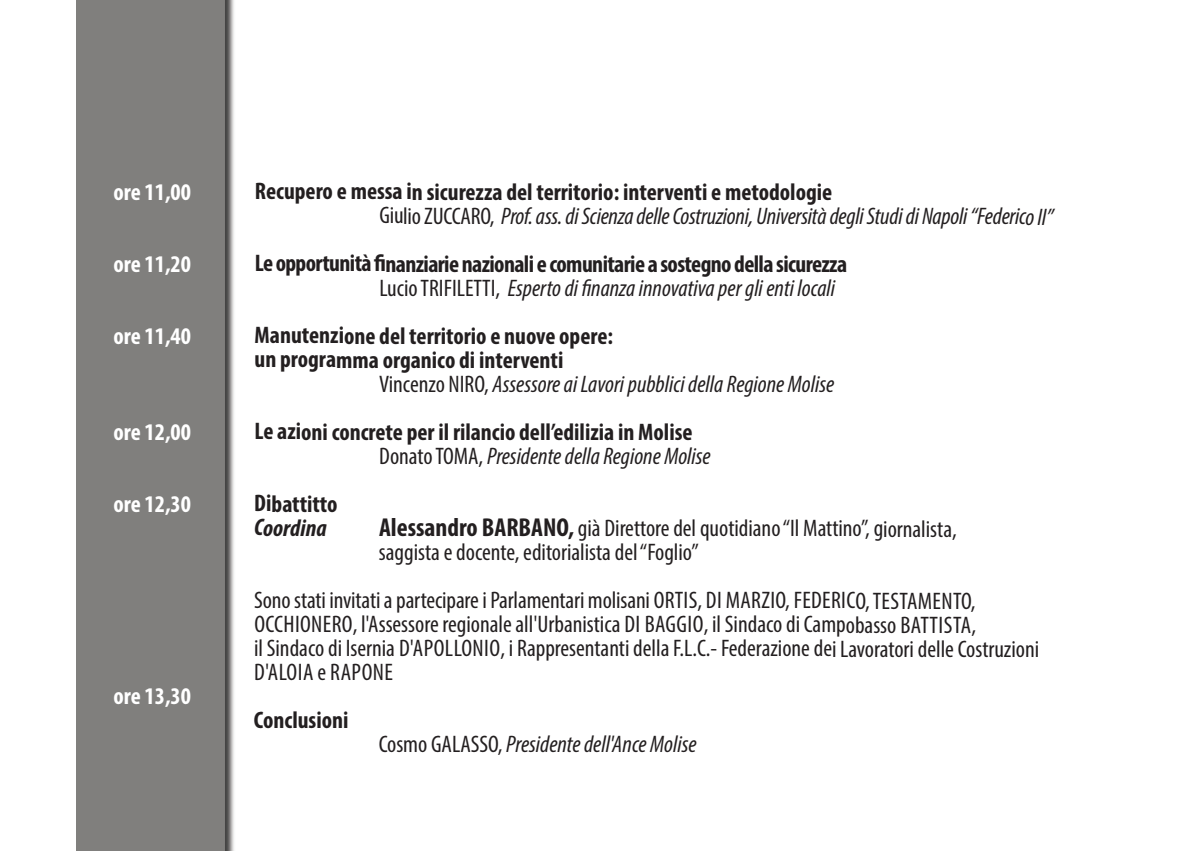
<style>
.page{position:relative;width:1191px;height:851px;background:#fff}
.page>*{position:absolute;margin:0;border:0;box-sizing:border-box;transform-origin:0 0}
.t1{font:condensed 24px/23.8px "Myriad Pro";color:#231f20}
.t2{font:italic condensed 24px/24.4px "Myriad Pro";letter-spacing:-.005em;color:#231f20}
.t3{font:700 condensed 24px/24.2px "Myriad Pro";color:#231f20}
.t4{font:700 condensed 24px/24.2px "Myriad Pro";letter-spacing:-.025em;color:#231f20}
.t5{font:700 condensed 24px "Myriad Pro";color:#fff}
.t6{font:italic 700 condensed 24px "Myriad Pro";color:#231f20}
.s1{font-weight:700;font-style:normal}
.s2{font-style:normal}
.s3{font-weight:400}
.s4{font-weight:400;font-style:italic}
.s5{font-weight:700;font-size:26px}
</style>
<div class="page">
<div style="left:76px;top:0;width:158px;height:850px;background:#807f7d"></div>
<p class="t5" style="left:113px;top:183px;width:79px">ore 11,00</p>
<p class="t5" style="left:113px;top:255px;width:79px">ore 11,20</p>
<p class="t5" style="left:113px;top:327px;width:79px">ore 11,40</p>
<p class="t5" style="left:113px;top:423px;width:79px">ore 12,00</p>
<p class="t5" style="left:113px;top:495px;width:79px">ore 12,30</p>
<p class="t5" style="left:113px;top:687px;width:79px">ore 13,30</p>
<p class="t2" style="left:379px;top:181px;width:675px;text-indent:-125px"><span class="s1">Recupero e messa in sicurezza del territorio: interventi e metodologie<br></span><span class="s2">GiulioZUCCARO,</span> Prof.ass.diScienzadelleCostruzioni, UniversitàdegliStudidi Napoli“FedericoII”</p>
<p class="t4" style="left:379px;top:253px;width:469px;text-indent:-125px">Le opportunitàfinanziarienazionali e comunitarie a sostegnodella sicurezza<br><span class="s3">LucioTRIFILETTI,</span> <span class="s4">Espertodi finanzainnovativaperglienti locali</span></p>
<p class="t3" style="left:254px;top:325px;width:360px">Manutenzione del territorio e nuove opere:</p>
<p class="t3" style="left:254px;top:349px;width:310px">un programma organico di interventi</p>
<p class="t2" style="left:379px;top:374px;width:456px"><span class="s2">Vincenzo NIRO,</span> AssessoreaiLavoripubblicidellaRegione Molise</p>
<p class="t3" style="left:379px;top:421px;width:333px;text-indent:-125px">Le azioni concrete per il rilancio dell’edilizia in Molise<br><span class="s3">DonatoTOMA,</span> <span class="s4">PresidentedellaRegione Molise</span></p>
<p class="t3" style="left:254px;top:493px;width:85px">Dibattitto</p>
<p class="t6" style="left:254px;top:519px;width:74px">Coordina</p>
<p class="t1" style="left:379px;top:518px;width:579px"><span class="s5">Alessandro BARBANO,</span> già Direttore del quotidiano“Il Mattino”, giornalista, saggista e docente, editorialista del“Foglio”</p>
<p class="t1" style="left:254px;top:590px;width:786px">Sonostati invitatiapartecipareiParlamentarimolisani ORTIS, DI MARZIO, FEDERICO,TESTAMENTO, OCCHIONERO, l'Assessore regionale all'Urbanistica DI BAGGIO, il Sindaco di Campobasso BATTISTA,<br>il Sindaco di Isernia D'APOLLONIO, i Rappresentanti della F.L.C.- Federazione dei Lavoratori delle Costruzioni D'ALOIA e RAPONE</p>
<p class="t3" style="left:254px;top:709px;width:96px">Conclusioni</p>
<p class="t2" style="left:379px;top:733px;width:319px"><span class="s2">Cosmo GALASSO,</span> Presidentedell'Ance Molise</p>
</div>
